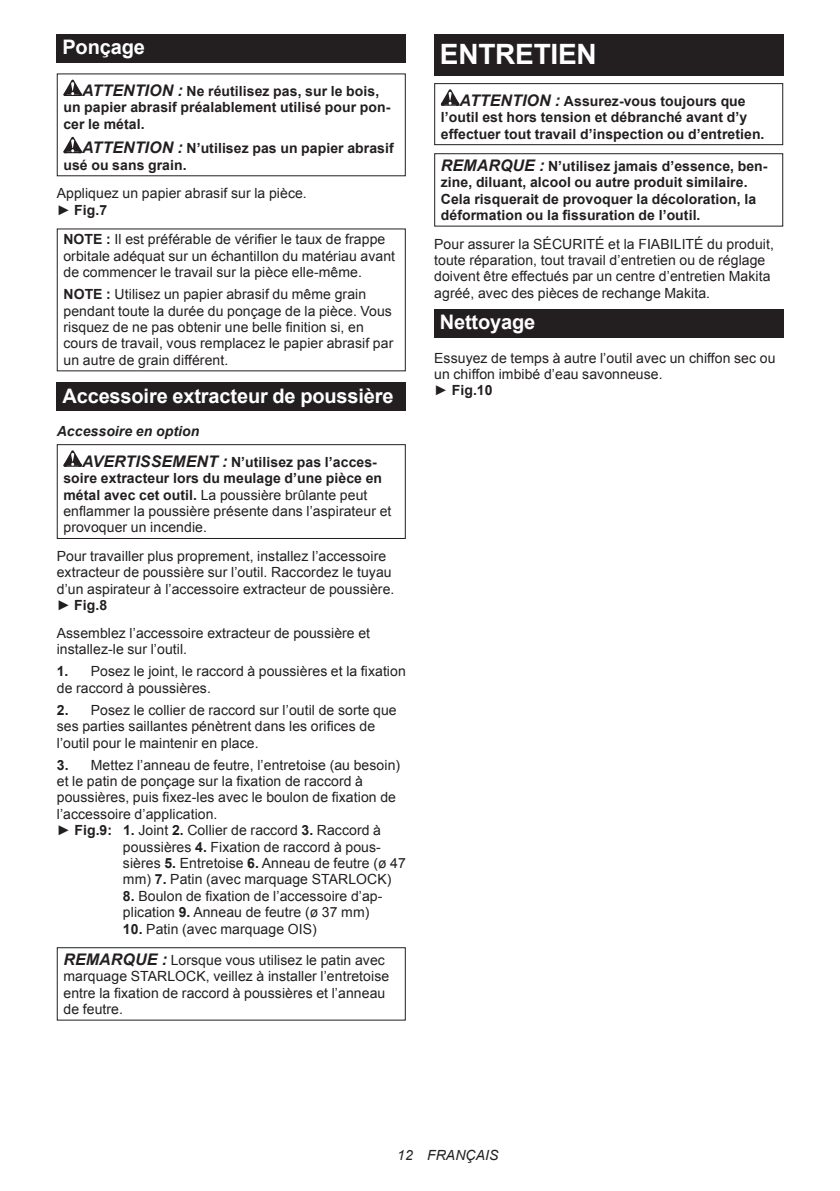
<style>
.page{position:relative;width:840px;height:1191px;background:#fff}
.page>*{position:absolute;margin:0;border:0;box-sizing:border-box;transform-origin:0 0}
.t1{font:700 28px "Arial";letter-spacing:-.01em;color:#fff}
.t2{font:700 20px "Arial";letter-spacing:-.01em;color:#fff}
.t3{font:14px/16.4px "Arial";letter-spacing:.005em;color:#231f20}
.t4{font:700 14px/16.4px "Arial";letter-spacing:.005em;color:#231f20}
.t5{font:italic 14px "Arial";letter-spacing:.005em;color:#231f20}
.s1{font-style:italic;font-size:16px}
.s2{font-weight:700}
.s3{font-style:italic}
.s4{font-weight:700;font-style:italic;font-size:16px}
</style>
<div class="page">
<div style="left:57px;top:34px;width:348px;height:29px;background:#231f20"></div>
<svg style="left:63px;top:80px;width:19px;height:16px"></svg>
<svg style="left:63px;top:137px;width:19px;height:16px"></svg>
<div style="left:57px;top:383px;width:348px;height:28px;background:#231f20"></div>
<svg style="left:63px;top:450px;width:19px;height:17px"></svg>
<div style="left:57px;top:444px;width:348px;height:95px;border:1px solid #231f20"></div>
<div style="left:57px;top:947px;width:348px;height:73px;border:1px solid #231f20"></div>
<div style="left:434px;top:34px;width:348px;height:41px;background:#231f20"></div>
<svg style="left:440px;top:89px;width:19px;height:17px"></svg>
<div style="left:434px;top:83px;width:348px;height:62px;border:1px solid #231f20"></div>
<div style="left:434px;top:153px;width:348px;height:74px;border:1px solid #231f20"></div>
<div style="left:434px;top:309px;width:348px;height:29px;background:#231f20"></div>
<h2 class="t2" style="left:62px;top:34px;width:84px">Ponçage</h2>
<p class="t4" style="left:63px;top:83px;width:328px;text-indent:19px"><span class="s1">ATTENTION :</span> Ne réutilisez pas, sur le bois, un papier abrasif préalablement utilisé pour pon&shy;cer le métal.</p>
<p class="t4" style="left:63px;top:140px;width:332px;text-indent:19px"><span class="s1">ATTENTION :</span> N’utilisez pas un papier abrasif usé ou sans grain.</p>
<p class="t3" style="left:57px;top:185px;width:251px">Appliquez un papier abrasif sur la pièce. ► <span class="s2">Fig.7</span></p>
<p class="t3" style="left:63px;top:231px;width:333px"><span class="s2">NOTE :</span> Il est préférable de vérifier le taux de frappe orbitale adéquat sur un échantillon du matériau avant de commencer le travail sur la pièce elle-même.</p>
<p class="t3" style="left:63px;top:286px;width:331px"><span class="s2">NOTE :</span> Utilisez un papier abrasif du même grain pendant toute la durée du ponçage de la pièce. Vous risquez de ne pas obtenir une belle finition si, en cours de travail, vous remplacez le papier abrasif par un autre de grain différent.</p>
<h2 class="t2" style="left:62px;top:382px;width:332px">Accessoire extracteur de poussière</h2>
<p class="t4" style="left:82px;top:416px;width:296px;line-height:30.6px;text-indent:-25px"><span class="s3">Accessoire en option<br></span><span class="s1">AVERTISSEMENT :</span> N’utilisez pas l’acces-</p>
<p class="t3" style="left:63px;top:470px;width:329px"><span class="s2">soire extracteur lors du meulage d’une pièce en métal avec cet outil.</span> La poussière brûlante peut enflammer la poussière présente dans l’aspirateur et provoquer un incendie.</p>
<p class="t3" style="left:57px;top:548px;width:339px">Pour travailler plus proprement, installez l’accessoire extracteur de poussière sur l’outil. Raccordez le tuyau d’un aspirateur à l’accessoire extracteur de poussière. ► <span class="s2">Fig.8</span></p>
<p class="t3" style="left:57px;top:625px;width:315px">Assemblez l’accessoire extracteur de poussière et installez-le sur l’outil.</p>
<p class="t3" style="left:57px;top:663px;width:350px"><span class="s2">1.</span> Posez le joint, le raccord à poussières et la fixation de raccord à poussières.</p>
<p class="t3" style="left:57px;top:702px;width:341px"><span class="s2">2.</span> Posez le collier de raccord sur l’outil de sorte que ses parties saillantes pénètrent dans les orifices de l’outil pour le maintenir en place.</p>
<p class="t3" style="left:57px;top:756px;width:345px"><span class="s2">3.</span> Mettez l’anneau de feutre, l’entretoise (au besoin)</p>
<p class="t3" style="left:57px;top:773px;width:307px">et le patin de ponçage sur la fixation de raccord à</p>
<p class="t3" style="left:57px;top:789px;width:340px">poussières, puis fixez-les avec le boulon de fixation de</p>
<p class="t3" style="left:57px;top:806px;width:162px">l’accessoire d’application.</p>
<p class="t3" style="left:57px;top:822px;width:325px">► <span class="s2">Fig.9: 1.</span> Joint <span class="s2">2.</span> Collier de raccord <span class="s2">3.</span> Raccord à</p>
<p class="t3" style="left:123px;top:838px;width:259px">poussières <span class="s2">4.</span> Fixation de raccord à pous-</p>
<p class="t3" style="left:123px;top:855px;width:284px">sières <span class="s2">5.</span> Entretoise <span class="s2">6.</span> Anneau de feutre (ø 47</p>
<p class="t3" style="left:123px;top:871px;width:270px">mm) <span class="s2">7.</span> Patin (avec marquage STARLOCK)</p>
<p class="t3" style="left:123px;top:887px;width:261px"><span class="s2">8.</span> Boulon de fixation de l’accessoire d’ap&shy;plication <span class="s2">9.</span> Anneau de feutre (ø 37 mm)</p>
<p class="t3" style="left:123px;top:920px;width:195px"><span class="s2">10.</span> Patin (avec marquage OIS)</p>
<p class="t3" style="left:63px;top:951px;width:327px"><span class="s4">REMARQUE :</span> Lorsque vous utilisez le patin avec marquage STARLOCK, veillez à installer l’entretoise entre la fixation de raccord à poussières et l’anneau de feutre.</p>
<h1 class="t1" style="left:439px;top:35px;width:158px">ENTRETIEN</h1>
<p class="t4" style="left:440px;top:93px;width:325px;text-indent:19px"><span class="s1">ATTENTION :</span> Assurez-vous toujours que l’outil est hors tension et débranché avant d’y effectuer tout travail d’inspection ou d’entretien.</p>
<p class="t4" style="left:440px;top:158px;width:328px"><span class="s1">REMARQUE :</span> N’utilisez jamais d’essence, ben&shy;zine, diluant, alcool ou autre produit similaire.<br>Cela risquerait de provoquer la décoloration, la déformation ou la fissuration de l’outil.</p>
<p class="t3" style="left:434px;top:236px;width:341px">Pour assurer la SÉCURITÉ et la FIABILITÉ du produit, toute réparation, tout travail d’entretien ou de réglage doivent être effectués par un centre d’entretien Makita agréé, avec des pièces de rechange Makita.</p>
<h2 class="t2" style="left:439px;top:309px;width:97px">Nettoyage</h2>
<p class="t3" style="left:434px;top:349px;width:342px">Essuyez de temps à autre l’outil avec un chiffon sec ou un chiffon imbibé d’eau savonneuse.<br>► <span class="s2">Fig.10</span></p>
<p class="t5" style="left:397px;top:1146px;width:103px">12 FRANÇAIS</p>
</div>
